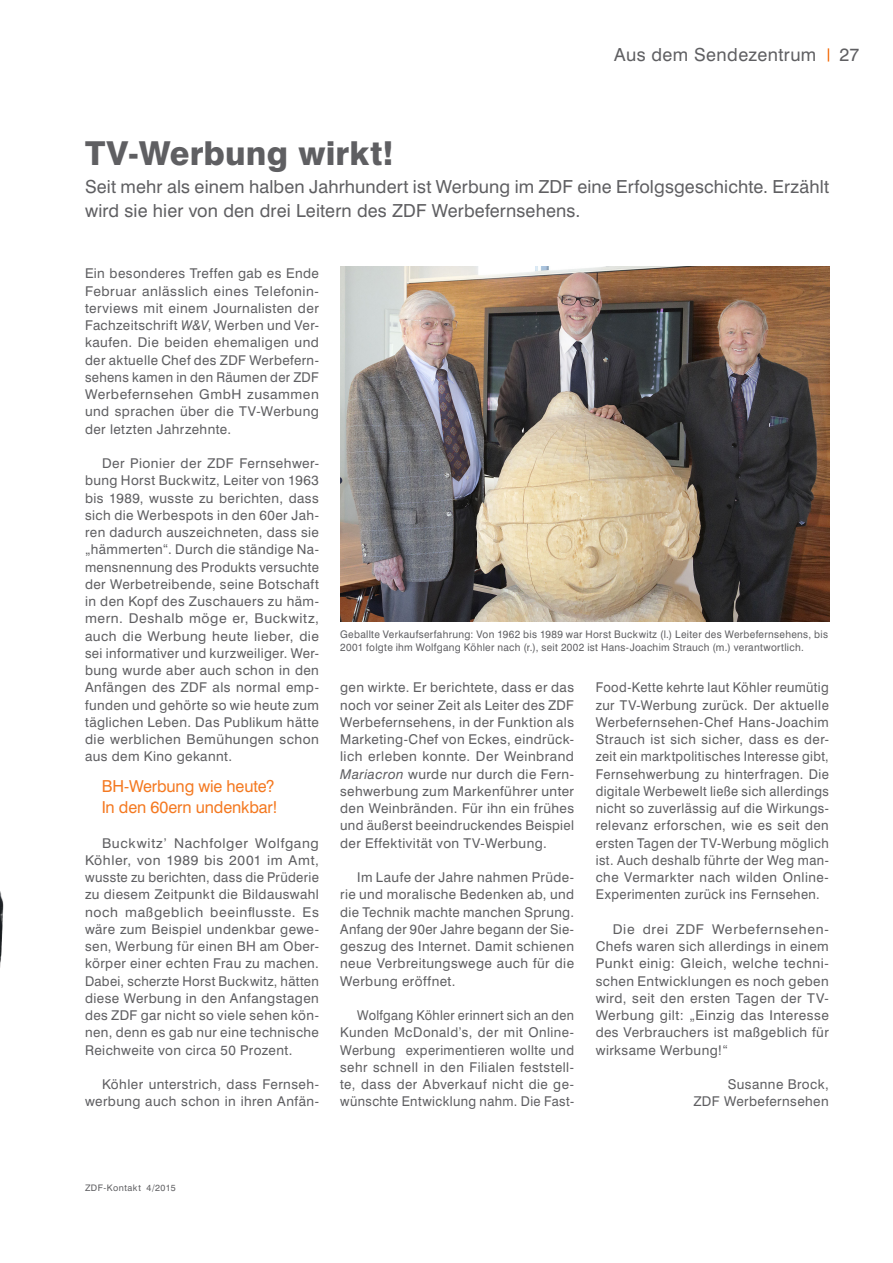
<style>
.page{position:relative;width:893px;height:1263px;background:#fff}
.page>*{position:absolute;margin:0;border:0;box-sizing:border-box;transform-origin:0 0}
.Headline{font:800 33px "Swiss 721 BT";letter-spacing:.005em;color:#5f5f62}
.Headline-2{font:18px/24px "Swiss 721 BT";letter-spacing:.01em;color:#5f5f62}
.Zitat{font:16.5px "Swiss 721 BT";letter-spacing:-.005em;color:#f47921}
.Fließtext_mit_Einzug{font:13.5px/17.2px "Swiss 721 BT";letter-spacing:.03em;color:#5f5f62;text-align:justify}
.Fließtext_mit_Einzug-2{font:13.5px/17.2px "Swiss 721 BT";letter-spacing:.03em;color:#5f5f62;text-align:justify;scale:.95 1}
.Fließtext_ohne_Einzu{font:13.5px/17.2px "Swiss 721 BT";letter-spacing:.03em;color:#5f5f62;text-align:justify}
.Fließtext_mit_Einzug-3{font:13.5px/17.2px "Swiss 721 BT";letter-spacing:.03em;color:#5f5f62;text-align:justify;scale:.94 1}
.BU{font:10.5px/13.5px "Swiss 721 BT";letter-spacing:.03em;color:#5f5f62;scale:.96 1}
.Ausgaben-Kennzeichen{font:9px "Swiss 721 BT";letter-spacing:.055em;color:#5f5f62}
.s1{font-style:italic}
</style>
<div class="page">
<svg style="left:828px;top:48px;width:1px;height:14px"></svg>
<img style="left:0;top:891px;width:4px;height:77px">
<img style="left:340px;top:267px;width:490px;height:354px">
<p class="Headline-2" style="left:614px;top:42px;width:204px">Aus dem Sendezentrum</p>
<p class="Headline-2" style="left:839px;top:42px;width:22px">27</p>
<p class="Headline" style="left:85px;top:133px;width:310px">TV-Werbung wirkt!</p>
<p class="Headline-2" style="left:85px;top:174px;width:745px">Seit mehr als einem halben Jahrhundert ist Werbung im ZDF eine Erfolgsgeschichte. Erzählt wird sie hier von den drei Leitern des ZDF Werbefernsehens.</p>
<p class="Fließtext_ohne_Einzu" style="left:85px;top:265px;width:235px">Ein besonderes Treffen gab es Ende Februar anlässlich eines Telefonin&shy;terviews mit einem Journalisten der Fachzeitschrift <span class="s1">W&amp;V</span>, Werben und Ver&shy;kaufen. Die beiden ehemaligen und der aktuelle Chef des ZDF Werbefern&shy;sehens kamen in den Räumen der ZDF Werbefernsehen GmbH zusammen und sprachen über die TV-Werbung der letzten Jahrzehnte.</p>
<p class="Fließtext_mit_Einzug" style="left:85px;top:454px;width:235px;text-indent:17px">Der Pionier der ZDF Fernsehwer&shy;bung Horst Buckwitz, Leiter von 1963 bis 1989, wusste zu berichten, dass sich die Werbespots in den 60er Jah&shy;ren dadurch auszeichneten, dass sie „hämmerten“. Durch die ständige Na&shy;mensnennung des Produkts versuchte der Werbetreibende, seine Botschaft in den Kopf des Zuschauers zu häm&shy;mern. Deshalb möge er, Buckwitz, auch die Werbung heute lieber, die sei informativer und kurzweiliger. Wer&shy;bung wurde aber auch schon in den Anfängen des ZDF als normal emp&shy;funden und gehörte so wie heute zum täglichen Leben. Das Publikum hätte die werblichen Bemühungen schon aus dem Kino gekannt.</p>
<p class="Zitat" style="left:102px;top:776px;width:174px">BH-Werbung wie heute?</p>
<p class="Zitat" style="left:102px;top:797px;width:178px">In den 60ern undenkbar!</p>
<p class="Fließtext_mit_Einzug" style="left:85px;top:834px;width:235px;text-indent:17px">Buckwitz’ Nachfolger Wolfgang Köhler, von 1989 bis 2001 im Amt, wusste zu berichten, dass die Prüderie zu diesem Zeitpunkt die Bildauswahl noch maßgeblich beeinflusste. Es wäre zum Beispiel undenkbar gewe&shy;sen, Werbung für einen BH am Ober&shy;körper einer echten Frau zu machen.<br>Dabei, scherzte Horst Buckwitz, hätten diese Werbung in den Anfangstagen des ZDF gar nicht so viele sehen kön&shy;nen, denn es gab nur eine technische Reichweite von circa 50 Prozent.</p>
<p class="Fließtext_mit_Einzug" style="left:85px;top:1075px;width:235px;text-align:right">Köhler unterstrich, dass Fernseh&shy;werbung auch schon in ihren Anfän-</p>
<p class="BU" style="left:340px;top:627px;width:510px">Geballte Verkaufserfahrung: Von 1962 bis 1989 war Horst Buckwitz (l.) Leiter des Werbefernsehens, bis<br>2001 folgte ihm Wolfgang Köhler nach (r.), seit 2002 ist Hans-Joachim Strauch (m.) verantwortlich.</p>
<p class="Fließtext_mit_Einzug" style="left:340px;top:679px;width:235px">gen wirkte. Er berichtete, dass er das noch vor seiner Zeit als Leiter des ZDF Werbefernsehens, in der Funktion als Marketing-Chef von Eckes, eindrück&shy;lich erleben konnte. Der Weinbrand <span class="s1">Mariacron</span> wurde nur durch die Fern&shy;sehwerbung zum Markenführer unter den Weinbränden. Für ihn ein frühes und äußerst beeindruckendes Beispiel der Effektivität von TV-Werbung.</p>
<p class="Fließtext_mit_Einzug" style="left:340px;top:868px;width:235px;text-indent:17px">Im Laufe der Jahre nahmen Prüde&shy;rie und moralische Bedenken ab, und die Technik machte manchen Sprung.<br>Anfang der 90er Jahre begann der Sie&shy;geszug des Internet. Damit schienen neue Verbreitungswege auch für die Werbung eröffnet.</p>
<p class="Fließtext_mit_Einzug-3" style="left:340px;top:1006px;width:250px;text-indent:17px">Wolfgang Köhler erinnert sich an den Kunden McDonald’s, der mit Online-Werbung experimentieren wollte und sehr schnell in den Filialen feststell&shy;te, dass der Abverkauf nicht die ge&shy;wünschte Entwicklung nahm. Die Fast-</p>
<p class="Fließtext_mit_Einzug-2" style="left:596px;top:679px;width:247px">Food-Kette kehrte laut Köhler reumütig zur TV-Werbung zurück. Der aktuelle Werbefernsehen-Chef Hans-Joachim Strauch ist sich sicher, dass es der&shy;zeit ein marktpolitisches Interesse gibt, Fernsehwerbung zu hinterfragen. Die digitale Werbewelt ließe sich allerdings nicht so zuverlässig auf die Wirkungs&shy;relevanz erforschen, wie es seit den ersten Tagen der TV-Werbung möglich ist. Auch deshalb führte der Weg man&shy;che Vermarkter nach wilden Online-Experimenten zurück ins Fernsehen.</p>
<p class="Fließtext_mit_Einzug" style="left:596px;top:920px;width:235px;text-indent:17px">Die drei ZDF Werbefernsehen-Chefs waren sich allerdings in einem Punkt einig: Gleich, welche techni&shy;schen Entwicklungen es noch geben wird, seit den ersten Tagen der TV-Werbung gilt: „Einzig das Interesse des Verbrauchers ist maßgeblich für wirksame Werbung!“</p>
<p class="Fließtext_mit_Einzug" style="left:693px;top:1075px;width:137px;text-align:right">Susanne Brock,<br>ZDF Werbefernsehen</p>
<p class="Ausgaben-Kennzeichen" style="left:85px;top:1182px;width:92px">ZDF-Kontakt 4/2015</p>
</div>
